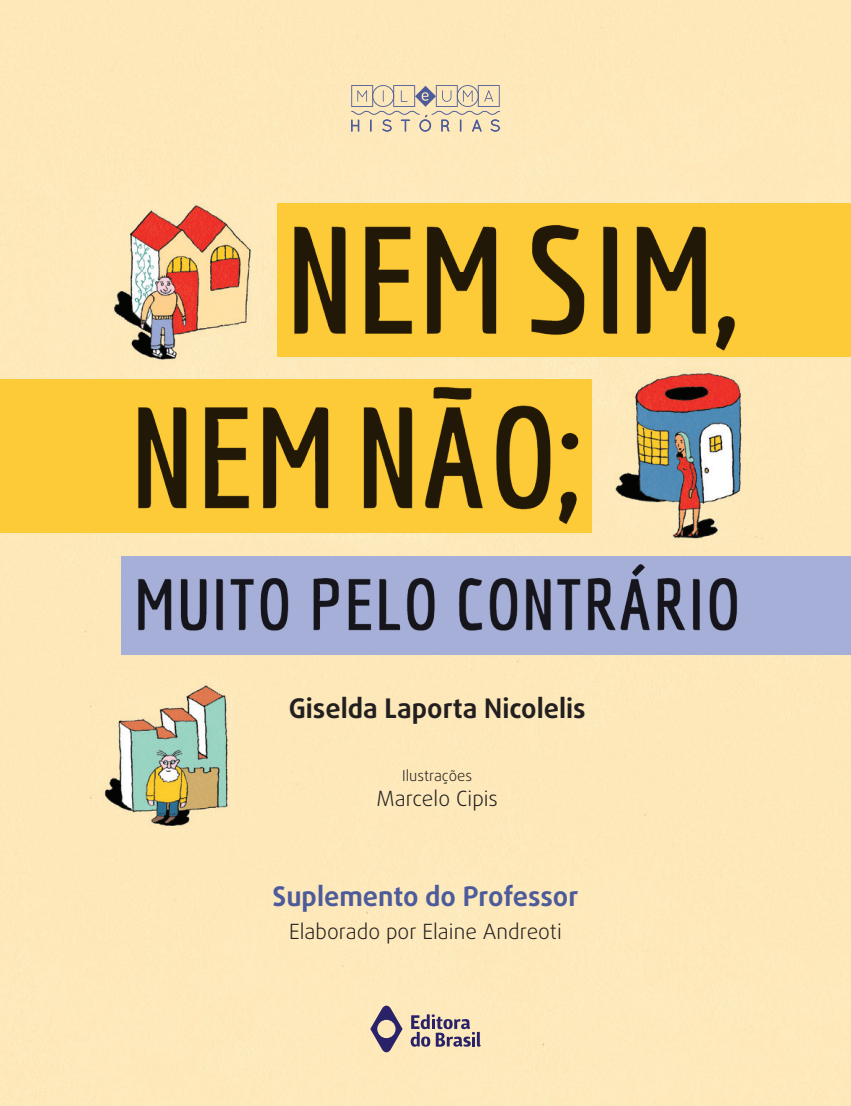
<style>
.page{position:relative;width:851px;height:1106px;background:#fff}
.page>*{position:absolute;margin:0;border:0;box-sizing:border-box;transform-origin:0 0}
.t1{font:700 27px "Daxline Pro";color:#231f20}
.t2{font:700 27px "Daxline Pro";color:#4d5b9b}
.t3{font:300 21px "Daxline Pro";color:#231f20}
.t4{font:300 15px "Daxline Pro";color:#231f20}
</style>
<div class="page">
<div style="left:0;top:0;width:850px;height:1106px;background:#fde8b9"></div>
<img style="left:91px;top:677px;width:143px;height:153px">
<svg style="left:351px;top:85px;width:149px;height:47px"></svg>
<svg style="left:370px;top:1004px;width:32px;height:49px"></svg>
<svg style="left:410px;top:1014px;width:70px;height:32px"></svg>
<div style="left:0;top:379px;width:591px;height:153px;background:#fecb38"></div>
<div style="left:277px;top:204px;width:573px;height:153px;background:#fecb38"></div>
<div style="left:121px;top:556px;width:729px;height:98px;background:#a6afd8"></div>
<img style="left:100px;top:204px;width:667px;height:464px">
<p class="t1" style="left:288px;top:690px;width:298px">Giselda Laporta Nicolelis</p>
<p class="t4" style="left:402px;top:765px;width:71px">Ilustrações</p>
<p class="t3" style="left:376px;top:784px;width:123px">Marcelo Cipis</p>
<p class="t2" style="left:272px;top:878px;width:307px">Suplemento do Professor</p>
<p class="t3" style="left:289px;top:917px;width:274px">Elaborado por Elaine Andreoti</p>
</div>
